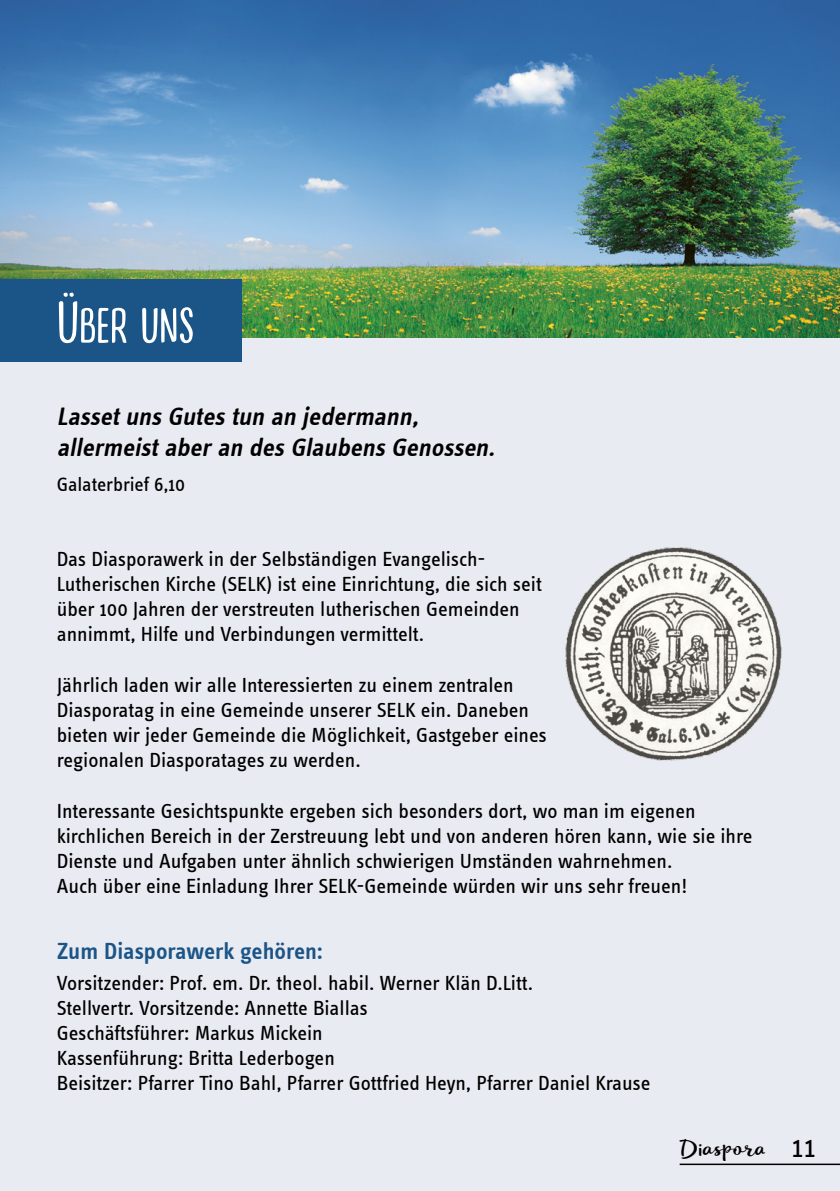
<style>
.page{position:relative;width:840px;height:1191px;background:#fff}
.page>*{position:absolute;margin:0;border:0;box-sizing:border-box;transform-origin:0 0}
.Normal__Web{font:60px "Lifehack Sans";color:#fff}
.Pfarrbrief_-_Text{font:28px "Info Text Book Tf";color:#000}
.Pfarrbrief_-_Text-2{font:italic 26px/31.2px "Info Text Semibold Tf";color:#000}
.Pfarrbrief_-_Text-3{font:24px "Info Text Semibold Tf";letter-spacing:-.005em;color:#1b5587}
.t1{font:22px "Lifehack";color:#000}
.Pfarrbrief_-_Text-4{font:21px/25.2px "Info Text";color:#000}
.Pfarrbrief_-_Text-5{font:20px "Info Text";letter-spacing:-.005em;color:#000}
</style>
<div class="page">
<div style="left:0;top:0;width:839px;height:1191px;background:#e9ebf2"></div>
<img style="left:0;top:0;width:839px;height:337px">
<div style="left:0;top:279px;width:242px;height:82px;background:#1b5587"></div>
<img style="left:565px;top:547px;width:217px;height:214px">
<hr style="left:679px;top:1163px;width:160px;height:2px;background:#000">
<p class="Normal__Web" style="left:57px;top:292px;width:138px">ÜBER UNS</p>
<p class="Pfarrbrief_-_Text-2" style="left:57px;top:401px;width:444px">Lassetuns Gutes tun an jedermann, allermeistaberan des Glaubens Genossen.</p>
<p class="Pfarrbrief_-_Text-5" style="left:57px;top:474px;width:130px">Galaterbrief 6,10</p>
<p class="Pfarrbrief_-_Text-4" style="left:57px;top:546px;width:486px">Das Diasporawerk in der Selbständigen Evangelisch-Lutherischen Kirche (SELK) ist eine Einrichtung, die sich seit über 100 Jahren der verstreuten lutherischen Gemeinden annimmt, Hilfe und Verbindungen vermittelt.</p>
<p class="Pfarrbrief_-_Text-4" style="left:57px;top:672px;width:491px">Jährlich laden wir alle Interessierten zu einem zentralen Diasporatag in eine Gemeinde unserer SELK ein. Daneben bieten wir jeder Gemeinde die Möglichkeit, Gastgeber eines regionalen Diasporatages zu werden.</p>
<p class="Pfarrbrief_-_Text-4" style="left:57px;top:798px;width:697px">Interessante Gesichtspunkte ergeben sich besonders dort, wo man im eigenen kirchlichen Bereich in der Zerstreuung lebt und von anderen hören kann, wie sie ihre<br>Dienste und Aufgaben unter ähnlich schwierigen Umständen wahrnehmen.</p>
<p class="Pfarrbrief_-_Text-4" style="left:57px;top:873px;width:631px">Auch über eine Einladung Ihrer SELK-Gemeinde würden wir uns sehr freuen!</p>
<p class="Pfarrbrief_-_Text-3" style="left:57px;top:937px;width:268px">Zum Diasporawerk gehören:</p>
<p class="Pfarrbrief_-_Text-4" style="left:57px;top:970px;width:477px">Vorsitzender: Prof. em. Dr. theol. habil. Werner Klän D.Litt.</p>
<p class="Pfarrbrief_-_Text-4" style="left:57px;top:995px;width:312px">Stellvertr. Vorsitzende: Annette Biallas</p>
<p class="Pfarrbrief_-_Text-4" style="left:57px;top:1020px;width:267px">Geschäftsführer: Markus Mickein</p>
<p class="Pfarrbrief_-_Text-4" style="left:57px;top:1045px;width:279px">Kassenführung: Britta Lederbogen</p>
<p class="Pfarrbrief_-_Text-4" style="left:57px;top:1070px;width:595px">Beisitzer: Pfarrer Tino Bahl, Pfarrer Gottfried Heyn, Pfarrer Daniel Krause</p>
<p class="t1" style="left:679px;top:1132px;width:87px">Diaspora</p>
<p class="Pfarrbrief_-_Text" style="left:790px;top:1132px;width:27px">11</p>
</div>
